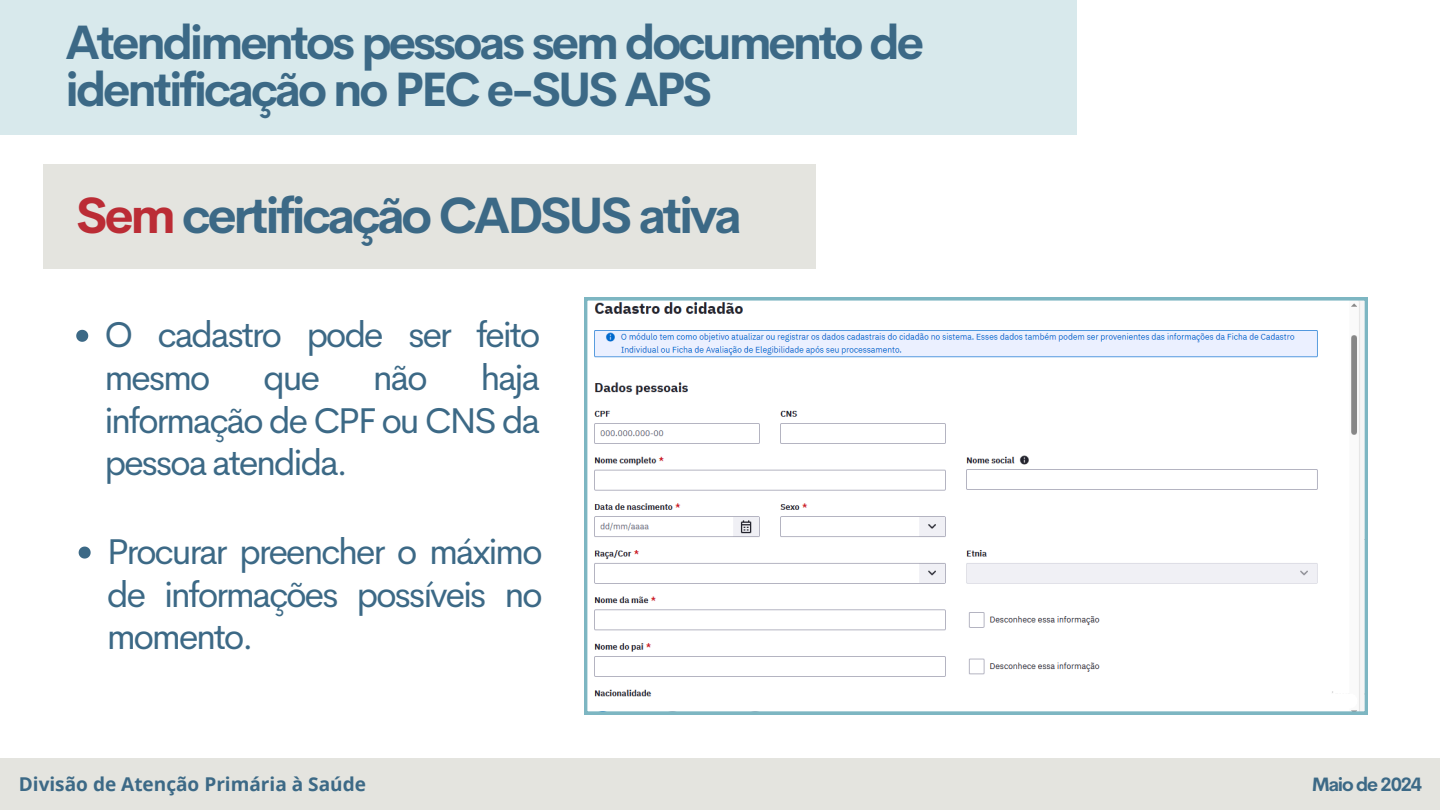
<style>
.page{position:relative;width:1440px;height:810px;background:#fff}
.page>*{position:absolute;margin:0;border:0;box-sizing:border-box;transform-origin:0 0}
.t1{font:700 50px "Cerebri Sans";letter-spacing:-.065em;color:#3c6986}
.t2{font:700 47.3px/47.2px "Cerebri Sans";letter-spacing:-.065em;color:#3c6986}
.t3{font:36px/42.8px "Cerebri Sans";letter-spacing:-.065em;color:#3c6986;text-align:justify}
.t4{font:700 19px "Open Sans";color:#3c6986}
.t5{font:700 19px "Cerebri Sans";letter-spacing:-.065em;color:#3c6986}
.s1{color:#bb2c35}
</style>
<div class="page">
<div style="left:0;top:758px;width:1440px;height:52px;background:#e4e4df"></div>
<div style="left:43px;top:164px;width:773px;height:104px;background:#e4e4df"></div>
<svg style="left:584px;top:298px;width:783px;height:416px"></svg>
<svg style="left:76px;top:330px;width:12px;height:12px"></svg>
<svg style="left:79px;top:547px;width:12px;height:12px"></svg>
<div style="left:0;top:0;width:1076px;height:135px;background:#d8e9ec"></div>
<p class="t2" style="left:66px;top:18px;width:860px">Atendimentos pessoas sem documento de identificação no PEC e-SUS APS</p>
<p class="t1" style="left:76px;top:183px;width:667px"><span class="s1">Sem</span> certificação CADSUS ativa</p>
<p class="t3" style="left:104px;top:313px;width:437px">O cadastro pode ser feito mesmo</p>
<p class="t3" style="left:104px;top:356px;width:437px;text-indent:376px">haja informação de CPF ou CNS da pessoa atendida.</p>
<p class="t3" style="left:263px;top:356px;width:59px">que</p>
<p class="t3" style="left:373px;top:356px;width:56px">não</p>
<p class="t3" style="left:107px;top:530px;width:437px">Procurar preencher o máximo de informações possíveis no momento.</p>
<h1 class="t4" style="left:19px;top:771px;width:349px">Divisão de Atenção Primária à Saúde</h1>
<p class="t5" style="left:1312px;top:772px;width:112px">Maio de 2024</p>
</div>
